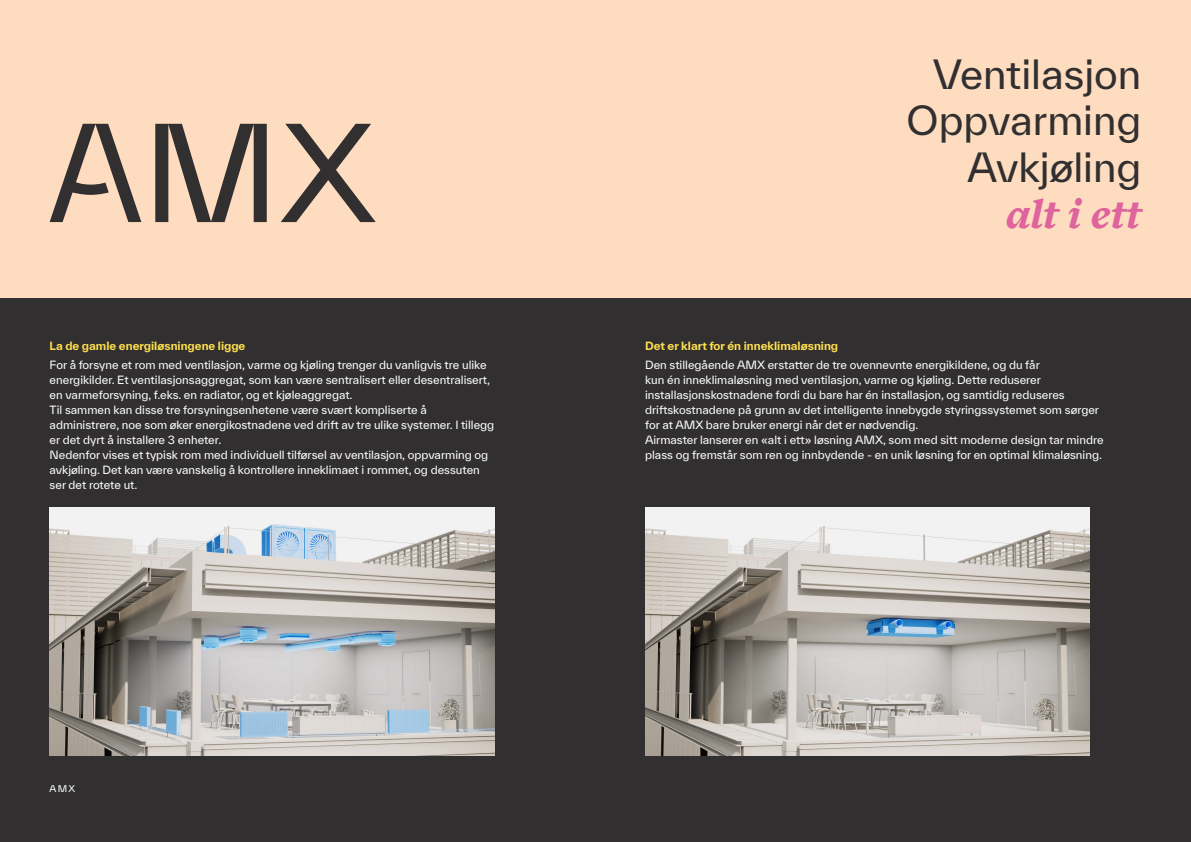
<style>
.page{position:relative;width:1191px;height:842px;background:#fff}
.page>*{position:absolute;margin:0;border:0;box-sizing:border-box;transform-origin:0 0}
.t1{font:italic 900 42.6px "Freight Text Pro";color:#df639c}
.t2{font:38.9px "TWK Everett";color:#312f30}
.t3{font:11px/15px "TWK Everett";color:#fff}
.t4{font:700 11px "TWK Everett";color:#ffe04e}
.t5{font:9px "TWK Everett";color:#fff}
</style>
<div class="page">
<div style="left:0;top:298px;width:1191px;height:544px;background:#312f30"></div>
<div style="left:0;top:0;width:1191px;height:298px;background:#fddcc0"></div>
<svg style="left:50px;top:124px;width:91px;height:98px"></svg>
<svg style="left:155px;top:124px;width:112px;height:98px"></svg>
<svg style="left:281px;top:124px;width:95px;height:98px"></svg>
<img style="left:49px;top:507px;width:445px;height:248px">
<img style="left:645px;top:507px;width:444px;height:248px">
<p class="t4" style="left:50px;top:338px;width:197px">La de gamle energiløsningene ligge</p>
<p class="t3" style="left:50px;top:357px;width:442px">For å forsyne et rom med ventilasjon, varme og kjøling trenger du vanligvis tre ulike energikilder. Et ventilasjonsaggregat, som kan være sentralisert eller desentralisert, en varmeforsyning, f.eks. en radiator, og et kjøleaggregat.</p>
<p class="t3" style="left:50px;top:402px;width:446px">Til sammen kan disse tre forsyningsenhetene være svært kompliserte å administrere, noe som øker energikostnadene ved drift av tre ulike systemer. I tillegg er det dyrt å installere 3 enheter.</p>
<p class="t3" style="left:50px;top:447px;width:440px">Nedenfor vises et typisk rom med individuell tilførsel av ventilasjon, oppvarming og avkjøling. Det kan være vanskelig å kontrollere inneklimaet i rommet, og dessuten ser det rotete ut.</p>
<p class="t5" style="left:50px;top:783px;width:27px">AMX</p>
<p class="t2" style="left:933px;top:47px;width:210px">Ventilasjon</p>
<p class="t2" style="left:906px;top:94px;width:236px">Oppvarming</p>
<p class="t2" style="left:967px;top:140px;width:175px">Avkjøling</p>
<p class="t1" style="left:1005px;top:186px;width:137px">alt i ett</p>
<p class="t4" style="left:645px;top:338px;width:194px">Det er klart for én inneklimaløsning</p>
<p class="t3" style="left:645px;top:357px;width:455px">Den stillegående AMX erstatter de tre ovennevnte energikildene, og du får<br>kun én inneklimaløsning med ventilasjon, varme og kjøling. Dette reduserer installasjonskostnadene fordi du bare har én installasjon, og samtidig reduseres driftskostnadene på grunn av det intelligente innebygde styringssystemet som sørger for at AMX bare bruker energi når det er nødvendig.</p>
<p class="t3" style="left:645px;top:432px;width:460px">Airmaster lanserer en «alt i ett» løsning AMX, som med sitt moderne design tar mindre plass og fremstår som ren og innbydende - en unik løsning for en optimal klimaløsning.</p>
</div>
